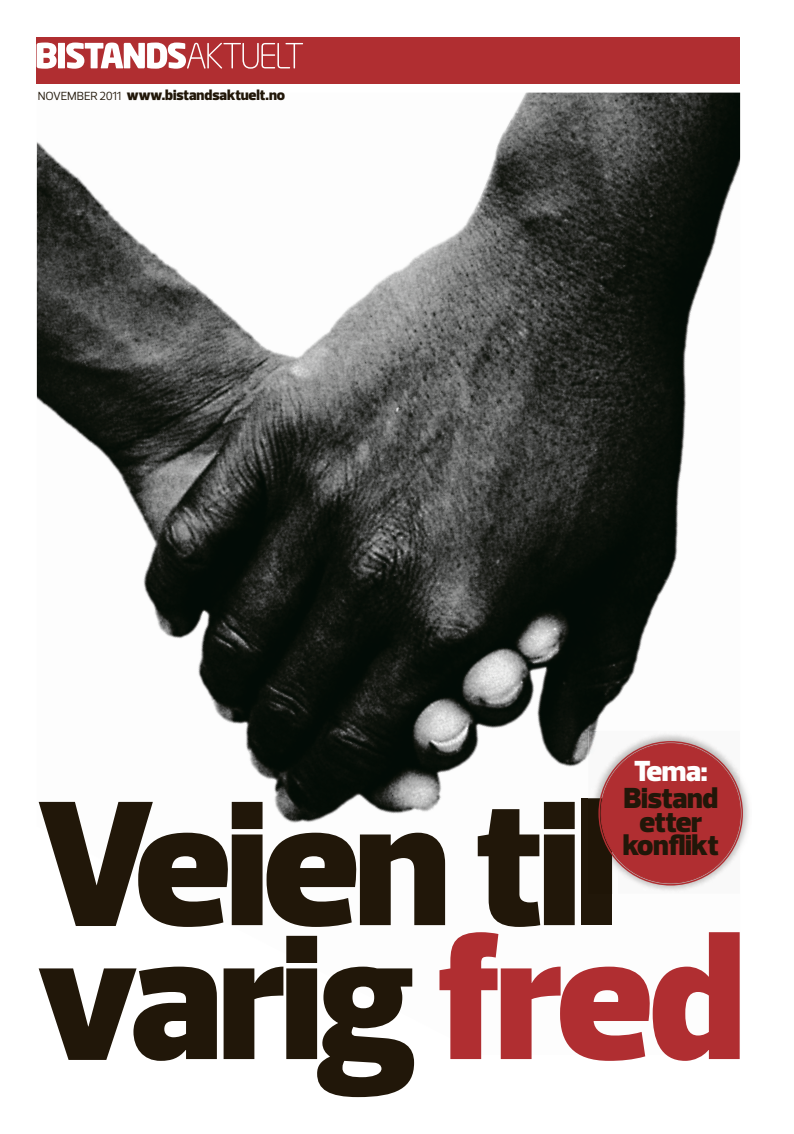
<style>
.page{position:relative;width:794px;height:1134px;background:#fff}
.page>*{position:absolute;margin:0;border:0;box-sizing:border-box;transform-origin:0 0}
.t1{font:900 181.2px/133.9px "Prelo";letter-spacing:-.025em;color:#211709}
.t2{font:900 29.6px/23.6px "Prelo";letter-spacing:-.01em;color:#211709;text-align:center}
.t3{font:900 29.6px "Prelo";color:#fff}
.t4{font:900 15px "Prelo";letter-spacing:-.005em;color:#211709}
.s1{font-weight:400;font-size:12px}
.s2{color:#b02e31}
</style>
<div class="page">
<div style="left:37px;top:37px;width:703px;height:46px;background:#b02e31"></div>
<img style="left:37px;top:93px;width:703px;height:730px">
<svg style="left:37px;top:43px;width:20px;height:26px"></svg>
<div style="left:58px;top:43px;width:7px;height:25px;background:#fff"></div>
<svg style="left:66px;top:43px;width:237px;height:26px"></svg>
<img style="left:588px;top:731px;width:161px;height:160px">
<img style="left:588px;top:798px;width:29px;height:96px">
<div style="left:601px;top:744px;width:139px;height:139px;background:#b02e31;border-radius:50%"></div>
<p class="t4" style="left:38px;top:86px;width:249px"><span class="s1">NOVEMBER 2011</span> www.bistandsaktuelt.no</p>
<h2 class="t3" style="left:634px;top:753px;width:75px">Tema:</h2>
<h2 class="t2" style="left:623px;top:786px;width:98px">Bistand etter konflikt</h2>
<h1 class="t1" style="left:37px;top:798px;width:710px">Veien til varig <span class="s2">fred</span></h1>
</div>
